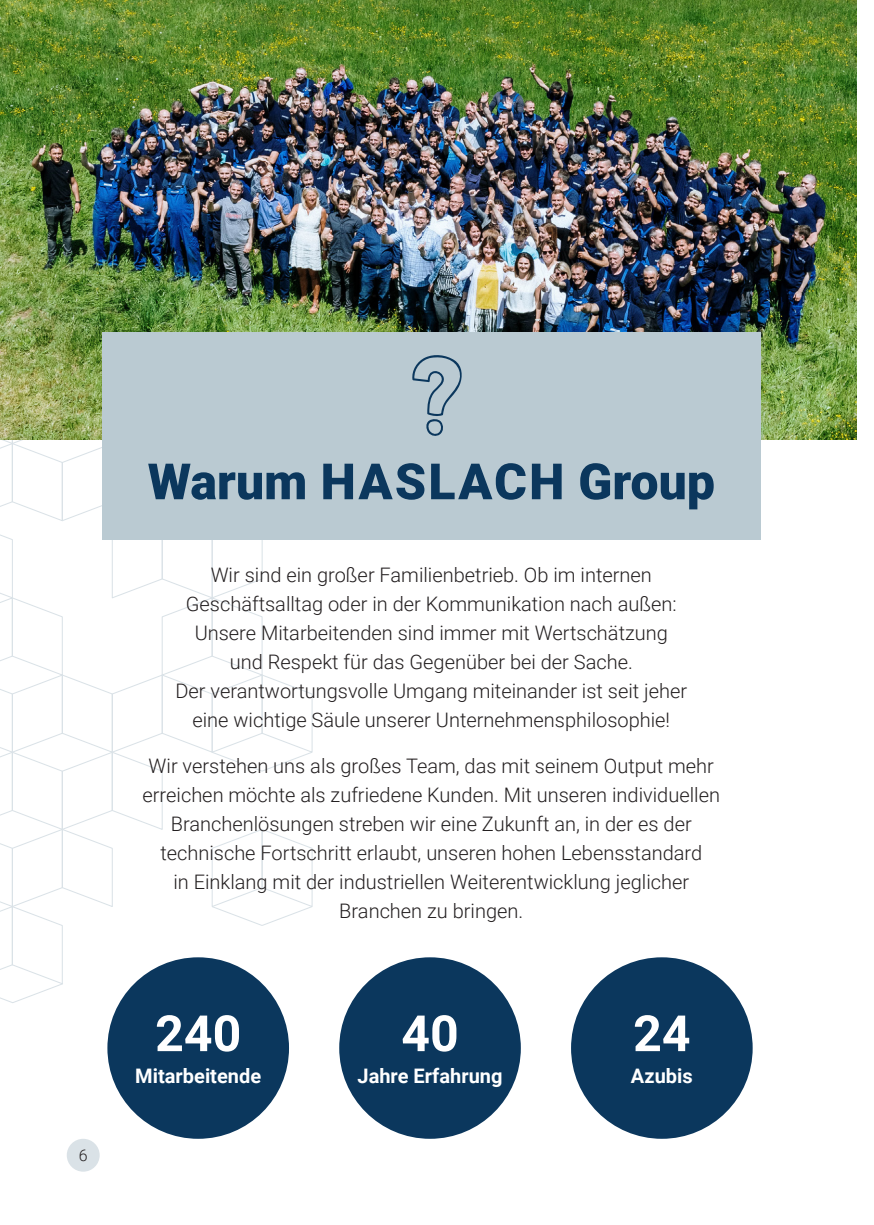
<style>
.page{position:relative;width:874px;height:1225px;background:#fff}
.page>*{position:absolute;margin:0;border:0;box-sizing:border-box;transform-origin:0 0}
.t1{font:900 50px "Roboto";color:#0b375d}
.t2{font:700 50px "Roboto";color:#fff}
.t3{font:300 20px/29px "Roboto";color:#231f20;text-align:center}
.t4{font:700 20px "Roboto";color:#fff}
.t5{font:300 16px "Roboto";color:#231f20}
</style>
<div class="page">
<svg style="left:0;top:439px;width:313px;height:564px"></svg>
<img style="left:0;top:0;width:856px;height:439px">
<div style="left:102px;top:332px;width:658px;height:208px;background:#bacad2"></div>
<svg style="left:412px;top:355px;width:50px;height:81px"></svg>
<div style="left:107px;top:957px;width:182px;height:181px;background:#0b375d;border-radius:50%"></div>
<div style="left:339px;top:957px;width:181px;height:181px;background:#0b375d;border-radius:50%"></div>
<div style="left:570px;top:957px;width:182px;height:181px;background:#0b375d;border-radius:50%"></div>
<div style="left:67px;top:1138px;width:33px;height:33px;background:#dae2e7;border-radius:50%"></div>
<p class="t5" style="left:79px;top:1144px;width:10px">6</p>
<h1 class="t1" style="left:148px;top:446px;width:568px">Warum HASLACH Group</h1>
<p class="t3" style="left:175px;top:559px;width:513px">Wir sind ein großer Familienbetrieb. Ob im internen Geschäftsalltag oder in der Kommunikation nach außen:<br>Unsere Mitarbeitenden sind immer mit Wertschätzung<br>und Respekt für das Gegenüber bei der Sache.<br>Der verantwortungsvolle Umgang miteinander ist seit jeher eine wichtige Säule unserer Unternehmensphilosophie!</p>
<p class="t3" style="left:142px;top:750px;width:578px">Wir verstehen uns als großes Team, das mit seinem Output mehr erreichen möchte als zufriedene Kunden. Mit unseren individuellen Branchenlösungen streben wir eine Zukunft an, in der es der technische Fortschritt erlaubt, unseren hohen Lebensstandard<br>in Einklang mit der industriellen Weiterentwicklung jeglicher Branchen zu bringen.</p>
<h1 class="t2" style="left:155px;top:998px;width:88px">240</h1>
<p class="t4" style="left:135px;top:1061px;width:127px">Mitarbeitende</p>
<h1 class="t2" style="left:401px;top:998px;width:59px">40</h1>
<p class="t4" style="left:357px;top:1061px;width:146px">Jahre Erfahrung</p>
<h1 class="t2" style="left:632px;top:998px;width:59px">24</h1>
<p class="t4" style="left:630px;top:1061px;width:63px">Azubis</p>
</div>
